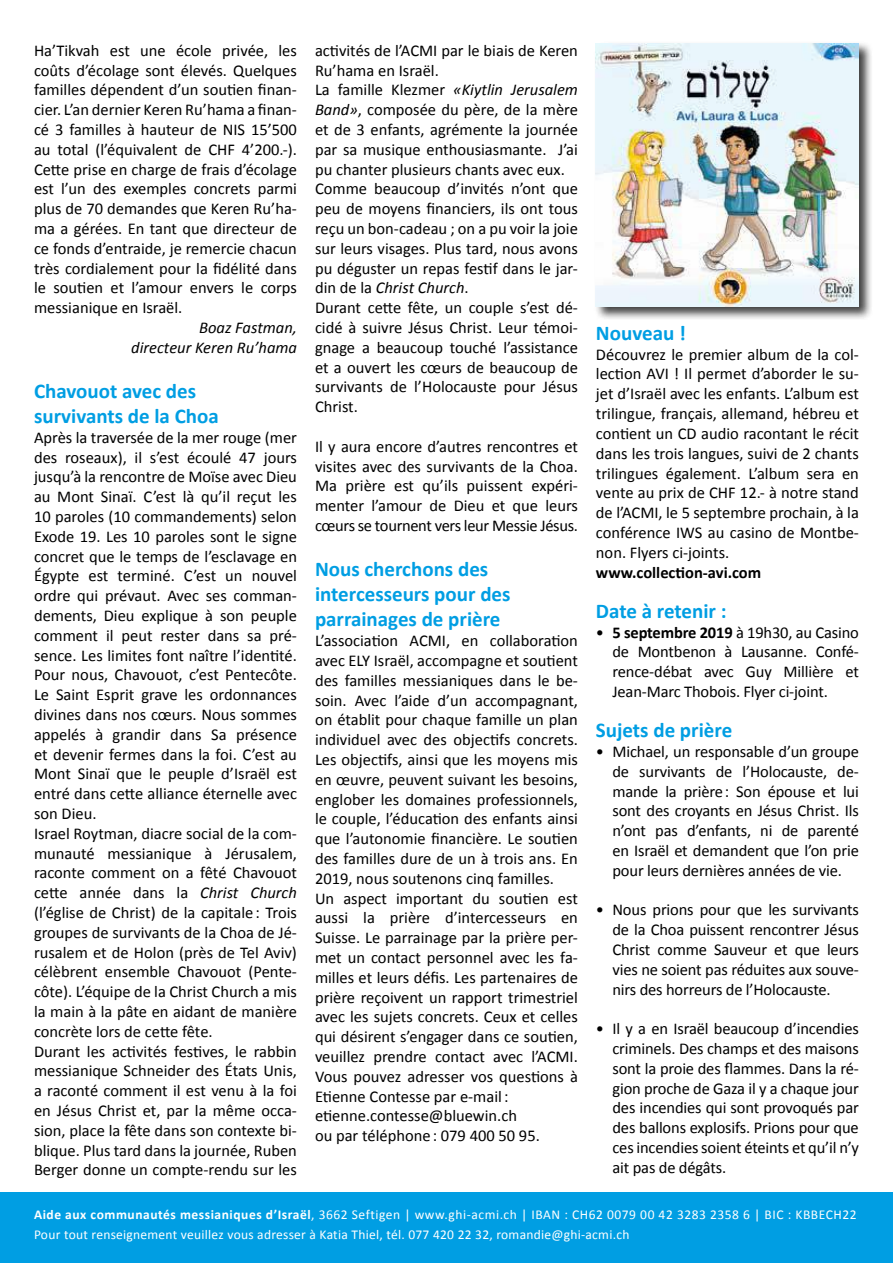
<style>
.page{position:relative;width:893px;height:1263px;background:#fff}
.page>*{position:absolute;margin:0;border:0;box-sizing:border-box;transform-origin:0 0}
.t1{font:700 21px/25.2px "Calibri";color:#009ee3}
.t2{font:16.5px/19.8px "Calibri";color:#000;text-align:justify}
.t3{font:italic 16.5px/19.8px "Calibri";color:#000;text-align:right}
.t4{font:700 16.5px "Calibri";color:#000}
.t5{font:13.5px/19.5px "Calibri";letter-spacing:.02em;color:#fff}
.s1{font-style:italic}
.s2{font-weight:700}
</style>
<div class="page">
<div style="left:0;top:1193px;width:893px;height:70px;background:#009ee3"></div>
<div style="left:594px;top:41px;width:279px;height:279px;background:#000;opacity:.75"></div>
<img style="left:596px;top:43px;width:263px;height:263px">
<p class="t2" style="left:34px;top:40px;width:264px">Ha’Tikvah est une école privée, les coûts d’écolage sont élevés. Quelques familles dépendent d’un soutien finan&shy;cier. L’an dernier Keren Ru’hama a finan&shy;cé 3 familles à hauteur de NIS 15’500 au total (l’équivalent de CHF 4’200.-).<br>Cette prise en charge de frais d’écolage est l’un des exemples concrets parmi plus de 70 demandes que Keren Ru’ha&shy;ma a gérées. En tant que directeur de ce fonds d’entraide, je remercie chacun très cordialement pour la fidélité dans le soutien et l’amour envers le corps messianique en Israël.</p>
<p class="t3" style="left:131px;top:317px;width:167px">Boaz Fastman,<br>directeur Keren Ru’hama</p>
<p class="t1" style="left:34px;top:377px;width:186px">Chavouot avec des survivants de la Choa</p>
<p class="t2" style="left:34px;top:427px;width:264px;text-align:left">Après la traversée de la mer rouge (mer des roseaux), il s’est écoulé 47 jours jusqu’à la rencontre de Moïse avec Dieu au Mont Sinaï. C’est là qu’il reçut les 10 paroles (10 commandements) selon Exode 19. Les 10 paroles sont le signe concret que le temps de l’esclavage en Égypte est terminé. C’est un nouvel ordre qui prévaut. Avec ses comman&shy;dements, Dieu explique à son peuple comment il peut rester dans sa pré&shy;sence. Les limites font naître l’identité.<br>Pour nous, Chavouot, c’est Pentecôte.<br>Le Saint Esprit grave les ordonnances divines dans nos cœurs. Nous sommes appelés à grandir dans Sa présence et devenir fermes dans la foi. C’est au Mont Sinaï que le peuple d’Israël est entré dans cette alliance éternelle avec son Dieu.<br>Israel Roytman, diacre social de la com&shy;munauté messianique à Jérusalem, raconte comment on a fêté Chavouot cette année dans la <span class="s1">Christ Church </span>(l’église de Christ) de la capitale : Trois groupes de survivants de la Choa de Jé&shy;rusalem et de Holon (près de Tel Aviv) célèbrent ensemble Chavouot (Pente&shy;côte). L’équipe de la Christ Church a mis la main à la pâte en aidant de manière concrète lors de cette fête.<br>Durant les activités festives, le rabbin messianique Schneider des États Unis, a raconté comment il est venu à la foi en Jésus Christ et, par la même occa&shy;sion, place la fête dans son contexte bi&shy;blique. Plus tard dans la journée, Ruben Berger donne un compte-rendu sur les</p>
<p class="t2" style="left:315px;top:40px;width:264px;text-align:left">activités de l’ACMI par le biais de Keren Ru’hama en Israël.<br>La famille Klezmer <span class="s1">«Kiytlin Jerusalem Band»</span>, composée du père, de la mère et de 3 enfants, agrémente la journée par sa musique enthousiasmante. J’ai pu chanter plusieurs chants avec eux.<br>Comme beaucoup d’invités n’ont que peu de moyens financiers, ils ont tous reçu un bon-cadeau ; on a pu voir la joie sur leurs visages. Plus tard, nous avons pu déguster un repas festif dans le jar&shy;din de la <span class="s1">Christ Church</span>.<br>Durant cette fête, un couple s’est dé&shy;cidé à suivre Jésus Christ. Leur témoi&shy;gnage a beaucoup touché l’assistance et a ouvert les cœurs de beaucoup de survivants de l’Holocauste pour Jésus Christ.</p>
<p class="t2" style="left:315px;top:436px;width:264px">Il y aura encore d’autres rencontres et visites avec des survivants de la Choa.<br>Ma prière est qu’ils puissent expéri&shy;menter l’amour de Dieu et que leurs cœurs se tournent vers leur Messie Jésus.</p>
<p class="t1" style="left:315px;top:556px;width:197px">Nous cherchons des intercesseurs pour des parrainages de prière</p>
<p class="t2" style="left:315px;top:630px;width:264px;text-align:left">L’association ACMI, en collaboration avec ELY Israël, accompagne et soutient des familles messianiques dans le be&shy;soin. Avec l’aide d’un accompagnant, on établit pour chaque famille un plan individuel avec des objectifs concrets.<br>Les objectifs, ainsi que les moyens mis en œuvre, peuvent suivant les besoins, englober les domaines professionnels, le couple, l’éducation des enfants ainsi que l’autonomie financière. Le soutien des familles dure de un à trois ans. En 2019, nous soutenons cinq familles.<br>Un aspect important du soutien est aussi la prière d’intercesseurs en Suisse. Le parrainage par la prière per&shy;met un contact personnel avec les fa&shy;milles et leurs défis. Les partenaires de prière reçoivent un rapport trimestriel avec les sujets concrets. Ceux et celles qui désirent s’engager dans ce soutien, veuillez prendre contact avec l’ACMI.<br>Vous pouvez adresser vos questions à Etienne Contesse par e-mail: etienne.contesse@bluewin.ch<br>ou par téléphone : 079 400 50 95.</p>
<p class="t1" style="left:596px;top:320px;width:91px">Nouveau !</p>
<p class="t2" style="left:596px;top:343px;width:264px">Découvrez le premier album de la col&shy;lection AVI ! Il permet d’aborder le su&shy;jet d’Israël avec les enfants. L’album est trilingue, français, allemand, hébreu et contient un CD audio racontant le récit dans les trois langues, suivi de 2 chants trilingues également. L’album sera en vente au prix de CHF 12.- à notre stand de l’ACMI, le 5 septembre prochain, à la conférence IWS au casino de Montbe&shy;non. Flyers ci-joints.</p>
<p class="t4" style="left:596px;top:560px;width:167px">www.collection-avi.com</p>
<p class="t1" style="left:596px;top:597px;width:132px">Date à retenir :</p>
<p class="t2" style="left:612px;top:621px;width:248px;text-indent:-16px">• <span class="s2">5 septembre 2019</span> à 19h30, au Casino de Montbenon à Lausanne. Confé&shy;rence-débat avec Guy Millière et Jean-Marc Thobois. Flyer ci-joint.</p>
<p class="t1" style="left:596px;top:717px;width:138px">Sujets de prière</p>
<p class="t2" style="left:612px;top:741px;width:248px;text-indent:-16px">• Michael, un responsable d’un groupe de survivants de l’Holocauste, de&shy;mande la prière: Son épouse et lui sont des croyants en Jésus Christ. Ils n’ont pas d’enfants, ni de parenté en Israël et demandent que l’on prie pour leurs dernières années de vie.</p>
<p class="t2" style="left:612px;top:899px;width:248px;text-indent:-16px">• Nous prions pour que les survivants de la Choa puissent rencontrer Jésus Christ comme Sauveur et que leurs vies ne soient pas réduites aux souve&shy;nirs des horreurs de l’Holocauste.</p>
<p class="t2" style="left:612px;top:1018px;width:248px;text-indent:-16px">• Il y a en Israël beaucoup d’incendies criminels. Des champs et des maisons sont la proie des flammes. Dans la ré&shy;gion proche de Gaza il y a chaque jour des incendies qui sont provoqués par des ballons explosifs. Prions pour que ces incendies soient éteints et qu’il n’y ait pas de dégâts.</p>
<p class="t5" style="left:34px;top:1204px;width:824px"><span class="s2">Aide aux communautés messianiques d’Israël</span>, 3662 Seftigen | www.ghi-acmi.ch | IBAN : CH62 0079 00 42 3283 2358 6 | BIC : KBBECH22<br>Pour tout renseignement veuillez vous adresser à Katia Thiel, tél. 077 420 22 32, romandie@ghi-acmi.ch</p>
</div>
